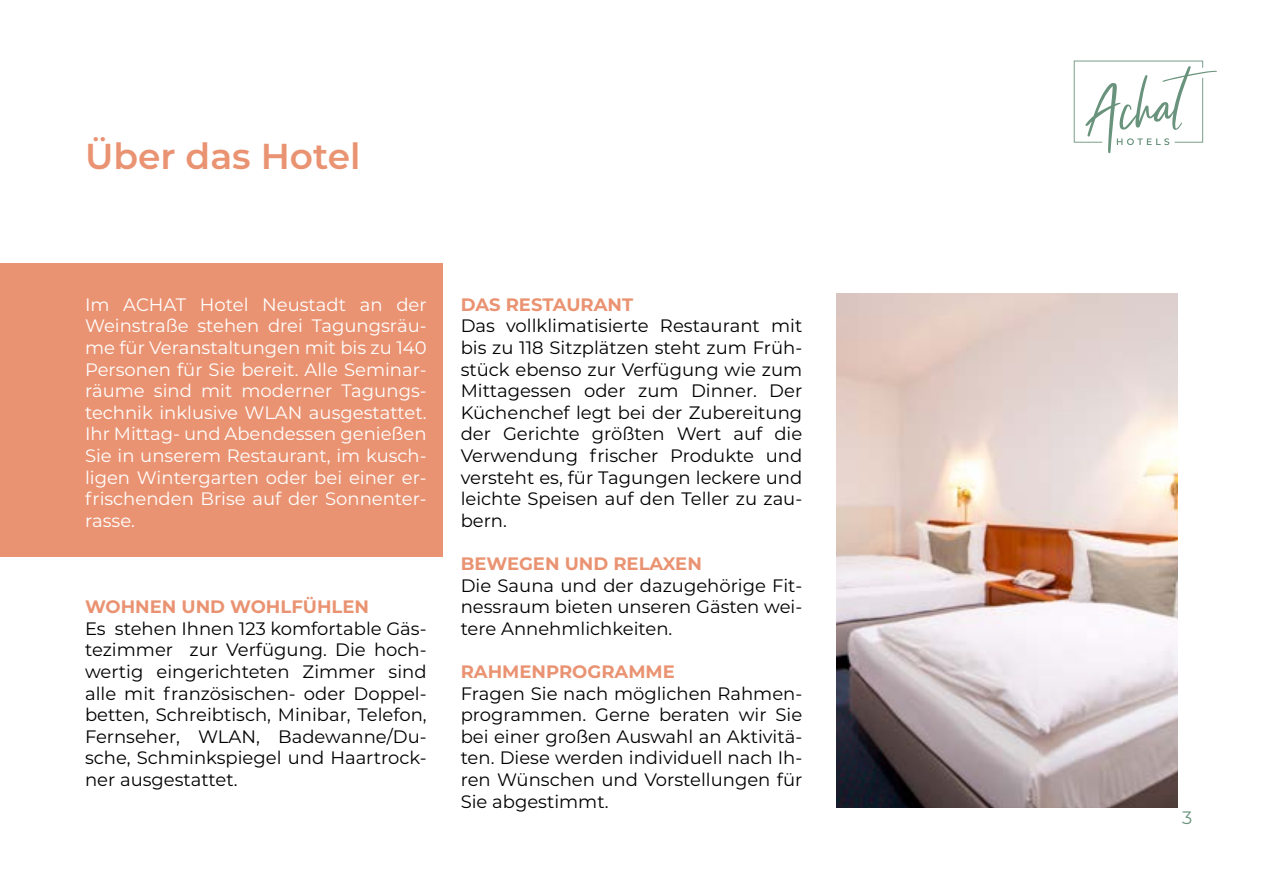
<style>
.page{position:relative;width:1263px;height:893px;background:#fff}
.page>*{position:absolute;margin:0;border:0;box-sizing:border-box;transform-origin:0 0}
.t1{font:600 36px "Montserrat";color:#ea9372}
.t2{font:18px/21.6px "Montserrat";color:#000;text-align:justify}
.t3{font:18px/21.6px "Montserrat";color:#fff;text-align:justify}
.t4{font:700 18px "Montserrat";color:#ea9372}
.t5{font:18px "Montserrat";color:#69937c}
</style>
<div class="page">
<svg style="left:1074px;top:61px;width:143px;height:92px"></svg>
<div style="left:0;top:264px;width:443px;height:293px;background:#ea9372"></div>
<img style="left:836px;top:293px;width:342px;height:515px">
<h1 class="t1" style="left:85px;top:130px;width:277px">Über das Hotel</h1>
<p class="t3" style="left:85px;top:293px;width:343px">Im ACHAT Hotel Neustadt an der Weinstraße stehen drei Tagungsräu&shy;me für Veranstaltungen mit bis zu 140<br>Personen für Sie bereit. Alle Seminar&shy;räume sind mit moderner Tagungs&shy;technik inklusive WLAN ausgestattet.<br>Ihr Mittag- und Abendessen genießen Sie in unserem Restaurant, im kusch&shy;ligen Wintergarten oder bei einer er&shy;frischenden Brise auf der Sonnenter&shy;rasse.</p>
<p class="t4" style="left:85px;top:594px;width:286px">WOHNEN UND WOHLFÜHLEN</p>
<p class="t2" style="left:85px;top:617px;width:343px">Es stehen Ihnen 123 komfortable Gäs&shy;tezimmer zur Verfügung. Die hoch&shy;wertig eingerichteten Zimmer sind alle mit französischen- oder Doppel&shy;betten, Schreibtisch, Minibar, Telefon, Fernseher, WLAN, Badewanne/Du&shy;sche, Schminkspiegel und Haartrock&shy;ner ausgestattet.</p>
<p class="t4" style="left:461px;top:291px;width:174px">DAS RESTAURANT</p>
<p class="t2" style="left:461px;top:315px;width:343px">Das vollklimatisierte Restaurant mit bis zu 118 Sitzplätzen steht zum Früh&shy;stück ebenso zur Verfügung wie zum Mittagessen oder zum Dinner. Der Küchenchef legt bei der Zubereitung der Gerichte größten Wert auf die Verwendung frischer Produkte und versteht es, für Tagungen leckere und leichte Speisen auf den Teller zu zau&shy;bern.</p>
<p class="t4" style="left:461px;top:551px;width:243px">BEWEGEN UND RELAXEN</p>
<p class="t2" style="left:461px;top:574px;width:343px">Die Sauna und der dazugehörige Fit&shy;nessraum bieten unseren Gästen wei&shy;tere Annehmlichkeiten.</p>
<p class="t4" style="left:461px;top:659px;width:216px">RAHMENPROGRAMME</p>
<p class="t2" style="left:461px;top:682px;width:343px">Fragen Sie nach möglichen Rahmen&shy;programmen. Gerne beraten wir Sie bei einer großen Auswahl an Aktivitä&shy;ten. Diese werden individuell nach Ih&shy;ren Wünschen und Vorstellungen für Sie abgestimmt.</p>
<p class="t5" style="left:1182px;top:805px;width:12px">3</p>
</div>
